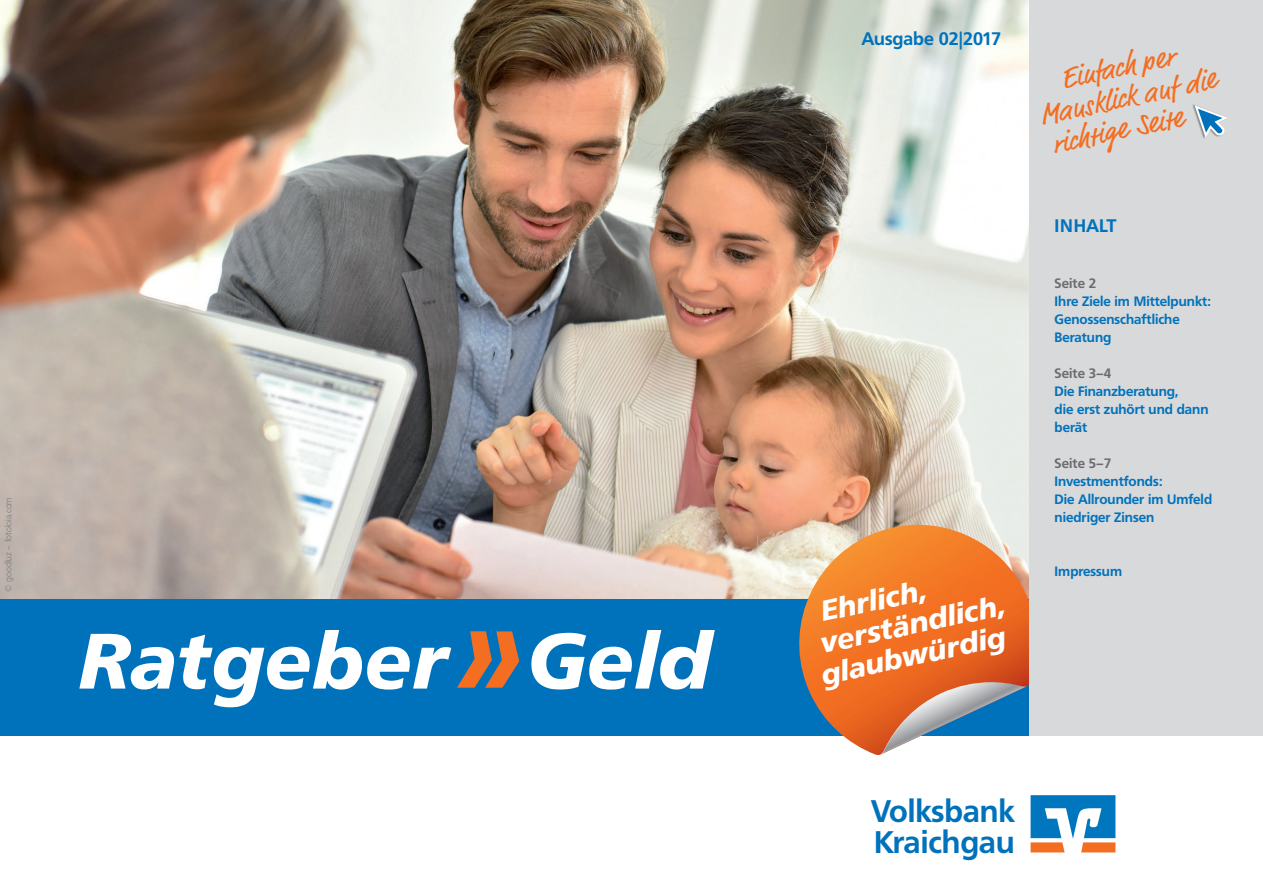
<style>
.page{position:relative;width:1263px;height:893px;background:#fff}
.page>*{position:absolute;margin:0;border:0;box-sizing:border-box;transform-origin:0 0}
.t1{font:italic 700 77.4px "Frutiger VR";color:#fff}
.t2{font:700 30.9px/31.5px "Frutiger BQ";color:#0072bc}
.t3{font:28.95px/30.8px "Script One";color:#f36e21}
.t4{font:italic 700 28.05px/30.9px "Frutiger VR";color:#fff}
.t5{font:700 18px "Frutiger BQ";color:#0072bc}
.t6{font:700 13.5px/18px "Frutiger BQ";color:#0072bc}
.t7{font:700 13.5px "Frutiger BQ";color:#6c6d70}
.t8{font:300 9px "Frutiger BQ";color:#7e8083}
.s1{font-size:136.95px;color:#f36e21}
</style>
<div class="page">
<img style="left:0;top:0;width:1029px;height:600px">
<div style="left:0;top:600px;width:1263px;height:136px;background:#0072bc"></div>
<img style="left:783px;top:525px;width:246px;height:230px">
<img style="left:880px;top:682px;width:147px;height:73px">
<svg style="left:880px;top:689px;width:71px;height:66px"></svg>
<div style="left:1029px;top:0;width:234px;height:736px;background:#d8d9db"></div>
<svg style="left:1193px;top:104px;width:34px;height:34px"></svg>
<svg style="left:1030px;top:795px;width:85px;height:57px"></svg>
<p class="t8" style="left:3px;top:592px;width:96px;rotate:-90deg">© goodluz – fotoloia.com</p>
<h1 class="t1" style="left:79px;top:615px;width:634px">Ratgeber <span class="s1">»</span>Geld</h1>
<h3 class="t5" style="left:861px;top:28px;width:141px">Ausgabe 02|2017</h3>
<h3 class="t4" style="left:805px;top:600px;width:195px;text-indent:13px;rotate:-12deg">Ehrlich, verständlich, glaubwürdig</h3>
<h3 class="t3" style="left:1031px;top:70px;width:183px;text-indent:29px;rotate:-12deg">Einfach per<br>Mausklick auf die richtige Seite</h3>
<h3 class="t5" style="left:1054px;top:215px;width:63px">INHALT</h3>
<p class="t7" style="left:1054px;top:275px;width:43px">Seite 2</p>
<p class="t6" style="left:1054px;top:292px;width:158px">Ihre Ziele im Mittelpunkt:<br>Genossenschaftliche<br>Beratung</p>
<p class="t7" style="left:1054px;top:365px;width:58px">Seite 3–4</p>
<p class="t6" style="left:1054px;top:382px;width:155px">Die Finanzberatung,<br>die erst zuhört und dann berät</p>
<p class="t7" style="left:1054px;top:455px;width:58px">Seite 5–7</p>
<p class="t6" style="left:1054px;top:472px;width:159px">Investmentfonds:<br>Die Allrounder im Umfeld niedriger Zinsen</p>
<p class="t6" style="left:1054px;top:562px;width:69px">Impressum</p>
<h2 class="t2" style="left:871px;top:795px;width:145px">Volksbank<br>Kraichgau</h2>
</div>
